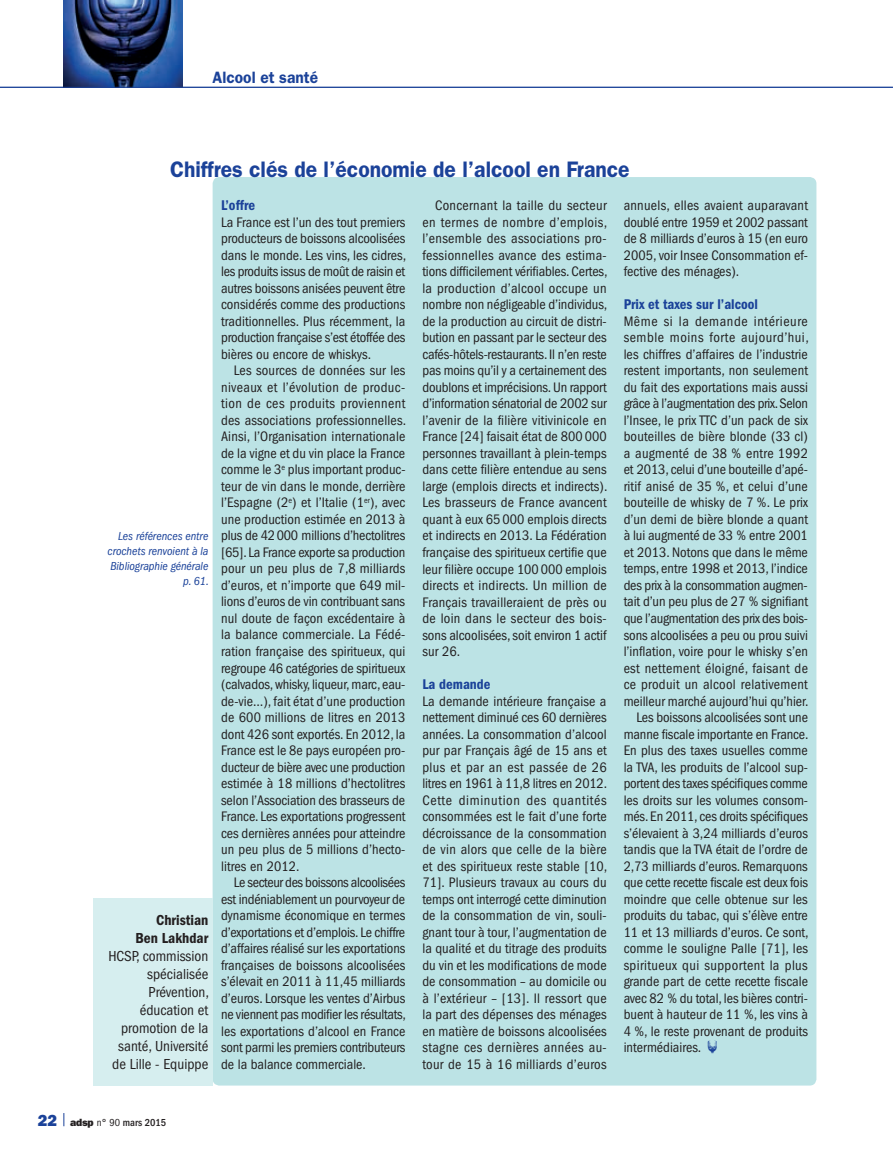
<style>
.page{position:relative;width:893px;height:1149px;background:#fff}
.page>*{position:absolute;margin:0;border:0;box-sizing:border-box;transform-origin:0 0}
.t1{font:600 22.5px "ITC Franklin Gothic Std";color:#1b4299;scale:.94 1}
.t2{font:600 16.5px "ITC Franklin Gothic Std";color:#1b4299;scale:.94 1}
.t3{font:condensed 15px/18px "ITC Franklin Gothic Std";color:#231f20;text-align:right}
.t4{font:15px/18px "ITC Franklin Gothic Std Dm Cd";color:#231f20;text-align:right}
.t5{font:14.55px "ITC Franklin Gothic Std Dm Cd";color:#1b4299}
.t6{font:condensed 14.25px/16.5px "ITC Franklin Gothic Std";color:#231f20;text-align:justify}
.t7{font:condensed 14.25px "ITC Franklin Gothic Std";letter-spacing:.02em;color:#231f20}
.t8{font:condensed 14.25px "ITC Franklin Gothic Std";letter-spacing:-.02em;color:#231f20}
.t9{font:condensed 14.25px "ITC Franklin Gothic Std";letter-spacing:.025em;color:#231f20}
.t10{font:condensed 14.25px "ITC Franklin Gothic Std";letter-spacing:.035em;color:#231f20}
.t11{font:condensed 14.25px "ITC Franklin Gothic Std";letter-spacing:.04em;color:#231f20}
.t12{font:italic condensed 12px/15px "ITC Franklin Gothic Std";color:#1b4299;text-align:right}
.t13{font:500 condensed 10.5px "ITC Franklin Gothic Std";color:#231f20}
.s1{font-family:"Ph Fpictos";font-weight:600;font-stretch:normal;font-size:15px;color:#1b4299}
.s2{font-family:"ITC Franklin Gothic Std Hvy";font-weight:400;font-stretch:normal;font-size:16.2px;color:#1b4299}
.s3{font-family:"ITC Franklin Gothic Std Hvy";font-weight:400;font-stretch:normal}
.s4{font-weight:400}
</style>
<div class="page">
<svg style="left:64px;top:1113px;width:1px;height:12px"></svg>
<img style="left:64px;top:0;width:119px;height:87px">
<hr style="left:0;top:87px;width:893px;height:1px;background:#1b4299">
<div style="left:213px;top:177px;width:603px;height:908px;background:#bce3e5;border-radius:7px"></div>
<div style="left:94px;top:897px;width:119px;height:188px;background:#d6eeef"></div>
<p class="t2" style="left:213px;top:68px;width:114px">Alcool et santé</p>
<h1 class="t1" style="left:170px;top:156px;width:490px">Chiffres clés de l’économie de l’alcool en France</h1>
<p class="t5" style="left:221px;top:197px;width:36px">L’offre</p>
<p class="t6" style="left:221px;top:214px;width:186px">La France est l’un des tout premiers producteurs de boissons alcoolisées dans le monde. Les vins, les cidres, les produits issus de moût de raisin et autres boissons anisées peuvent être considérés comme des productions traditionnelles. Plus récemment, la production française s’est étoffée des bières ou encore de whiskys.</p>
<p class="t6" style="left:221px;top:362px;width:187px;text-indent:13px">Les sources de données sur les niveaux et l’évolution de produc&shy;tion de ces produits proviennent des associations professionnelles.<br>Ainsi, l’Organisation internationale de la vigne et du vin place la France comme le 3<sup>e</sup> plus important produc&shy;teur de vin dans le monde, derrière l’Espagne (2<sup>e</sup>) et l’Italie (1<sup>er</sup>), avec une production estimée en 2013 à plus de 42000 millions d’hectolitres [65]. La France exporte sa production pour un peu plus de 7,8 milliards d’euros, et n’importe que 649 mil&shy;lions d’euros de vin contribuant sans nul doute de façon excédentaire à la balance commerciale. La Fédé&shy;ration française des spiritueux, qui regroupe 46 catégories de spiritueux (calvados, whisky, liqueur, marc, eau&shy;de-vie…), fait état d’une production de 600 millions de litres en 2013 dont 426 sont exportés. En 2012, la France est le 8e pays européen pro&shy;ducteur de bière avec une production estimée à 18 millions d’hectolitres selon l’Association des brasseurs de France. Les exportations progressent ces dernières années pour atteindre un peu plus de 5 millions d’hecto&shy;litres en 2012.</p>
<p class="t6" style="left:221px;top:874px;width:186px;text-indent:13px">Le secteur des boissons alcoolisées est indéniablement un pourvoyeur de dynamisme économique en termes d’exportations et d’emplois. Le chiffre d’affaires réalisé sur les exportations françaises de boissons alcoolisées s’élevait en 2011 à 11,45 milliards d’euros. Lorsque les ventes d’Airbus ne viennent pas modifier les résultats, les exportations d’alcool en France sont parmi les premiers contributeurs de la balance commerciale.</p>
<p class="t6" style="left:422px;top:197px;width:187px;text-indent:13px">Concernant la taille du secteur en termes de nombre d’emplois, l’ensemble des associations pro&shy;fessionnelles avance des estima&shy;tions difficilement vérifiables. Certes, la production d’alcool occupe un nombre non négligeable d’individus, de la production au circuit de distri&shy;bution en passant par le secteur des cafés-hôtels-restaurants. Il n’en reste pas moins qu’il y a certainement des doublons et imprécisions. Un rapport d’information sénatorial de 2002 sur l’avenir de la filière vitivinicole en France [24] faisait état de 800 000 personnes travaillant à plein-temps dans cette filière entendue au sens large (emplois directs et indirects).<br>Les brasseurs de France avancent quant à eux 65 000 emplois directs et indirects en 2013. La Fédération française des spiritueux certifie que leur filière occupe 100 000 emplois directs et indirects. Un million de Français travailleraient de près ou de loin dans le secteur des bois&shy;sons alcoolisées, soit environ 1 actif sur 26.</p>
<p class="t5" style="left:422px;top:675px;width:70px">La demande</p>
<p class="t6" style="left:422px;top:692px;width:186px">La demande intérieure française a nettement diminué ces 60 dernières années. La consommation d’alcool pur par Français âgé de 15 ans et plus et par an est passée de 26 litres en 1961 à 11,8 litres en 2012.<br>Cette diminution des quantités consommées est le fait d’une forte décroissance de la consommation de vin alors que celle de la bière et des spiritueux reste stable [10, 71]. Plusieurs travaux au cours du temps ont interrogé cette diminution de la consommation de vin, souli&shy;gnant tour à tour, l’augmentation de la qualité et du titrage des produits du vin et les modifications de mode de consommation – au domicile ou à l’extérieur – [13]. Il ressort que la part des dépenses des ménages en matière de boissons alcoolisées stagne ces dernières années au&shy;tour de 15 à 16 milliards d’euros</p>
<p class="t6" style="left:624px;top:197px;width:186px">annuels, elles avaient auparavant doublé entre 1959 et 2002 passant de 8 milliards d’euros à 15 (en euro 2005, voir Insee Consommation ef&shy;fective des ménages).</p>
<p class="t5" style="left:624px;top:296px;width:136px">Prix et taxes sur l’alcool</p>
<p class="t11" style="left:624px;top:313px;width:186px">Même si la demande intérieure</p>
<p class="t10" style="left:624px;top:329px;width:187px">semble moins forte aujourd’hui,</p>
<p class="t6" style="left:624px;top:346px;width:186px">les chiffres d’affaires de l’industrie</p>
<p class="t6" style="left:624px;top:362px;width:186px">restent importants, non seulement</p>
<p class="t6" style="left:624px;top:379px;width:186px">du fait des exportations mais aussi</p>
<p class="t8" style="left:624px;top:395px;width:186px">grâce à l’augmentation des prix. Selon</p>
<p class="t6" style="left:624px;top:412px;width:186px">l’Insee, le prix TTC d’un pack de six</p>
<p class="t6" style="left:624px;top:428px;width:186px">bouteilles de bière blonde (33 cl)</p>
<p class="t7" style="left:624px;top:445px;width:186px">a augmenté de 38 % entre 1992</p>
<p class="t6" style="left:624px;top:461px;width:186px">et 2013, celui d’une bouteille d’apé-</p>
<p class="t6" style="left:624px;top:478px;width:186px">ritif anisé de 35 %, et celui d’une</p>
<p class="t6" style="left:624px;top:494px;width:186px">bouteille de whisky de 7 %. Le prix</p>
<p class="t6" style="left:624px;top:511px;width:186px">d’un demi de bière blonde a quant</p>
<p class="t6" style="left:624px;top:527px;width:186px">à lui augmenté de 33 % entre 2001</p>
<p class="t6" style="left:624px;top:544px;width:186px">et 2013. Notons que dans le même</p>
<p class="t6" style="left:624px;top:560px;width:186px">temps, entre 1998 et 2013, l’indice</p>
<p class="t6" style="left:624px;top:577px;width:186px">des prix à la consommation augmen-</p>
<p class="t6" style="left:624px;top:593px;width:186px">tait d’un peu plus de 27 % signifiant</p>
<p class="t8" style="left:624px;top:610px;width:186px">que l’augmentation des prix des bois-</p>
<p class="t6" style="left:624px;top:626px;width:186px">sons alcoolisées a peu ou prou suivi</p>
<p class="t6" style="left:624px;top:643px;width:186px">l’inflation, voire pour le whisky s’en</p>
<p class="t7" style="left:624px;top:659px;width:186px">est nettement éloigné, faisant de</p>
<p class="t7" style="left:624px;top:676px;width:186px">ce produit un alcool relativement</p>
<p class="t6" style="left:624px;top:692px;width:186px">meilleur marché aujourd’hui qu’hier.</p>
<p class="t6" style="left:636px;top:709px;width:173px">Les boissons alcoolisées sont une</p>
<p class="t6" style="left:624px;top:725px;width:186px">manne fiscale importante en France.</p>
<p class="t6" style="left:624px;top:742px;width:186px">En plus des taxes usuelles comme</p>
<p class="t6" style="left:624px;top:758px;width:186px">la TVA, les produits de l’alcool sup-</p>
<p class="t6" style="left:624px;top:775px;width:186px">portent des taxes spécifiques comme</p>
<p class="t6" style="left:624px;top:791px;width:186px">les droits sur les volumes consom-</p>
<p class="t6" style="left:624px;top:808px;width:186px">més. En 2011, ces droits spécifiques</p>
<p class="t6" style="left:624px;top:824px;width:186px">s’élevaient à 3,24 milliards d’euros</p>
<p class="t6" style="left:624px;top:841px;width:186px">tandis que la TVA était de l’ordre de</p>
<p class="t6" style="left:624px;top:857px;width:186px">2,73 milliards d’euros. Remarquons</p>
<p class="t6" style="left:624px;top:874px;width:186px">que cette recette fiscale est deux fois</p>
<p class="t6" style="left:624px;top:890px;width:186px">moindre que celle obtenue sur les</p>
<p class="t6" style="left:624px;top:907px;width:186px">produits du tabac, qui s’élève entre</p>
<p class="t6" style="left:624px;top:923px;width:186px">11 et 13 milliards d’euros. Ce sont,</p>
<p class="t6" style="left:624px;top:940px;width:186px">comme le souligne Palle [71], les</p>
<p class="t9" style="left:624px;top:956px;width:186px">spiritueux qui supportent la plus</p>
<p class="t6" style="left:624px;top:973px;width:186px">grande part de cette recette fiscale</p>
<p class="t6" style="left:624px;top:989px;width:186px">avec 82 % du total, les bières contri-</p>
<p class="t6" style="left:624px;top:1006px;width:186px">buent à hauteur de 11 %, les vins à</p>
<p class="t6" style="left:624px;top:1022px;width:186px">4 %, le reste provenant de produits</p>
<p class="t6" style="left:624px;top:1039px;width:97px">intermédiaires. <span class="s1">z</span></p>
<p class="t12" style="left:108px;top:528px;width:103px">Les références entre crochets renvoient à la<br>Bibliographie générale p. 61.</p>
<p class="t4" style="left:136px;top:910px;width:74px">Christian<br>Ben Lakhdar</p>
<p class="t3" style="left:108px;top:946px;width:102px">HCSP, commission spécialisée<br>Prévention, éducation et promotion de la santé, Université de Lille - Equippe</p>
<p class="t13" style="left:38px;top:1115px;width:130px"><span class="s2">22</span> <span class="s3">adsp</span> <span class="s4">n° 90</span> mars 2015</p>
</div>
